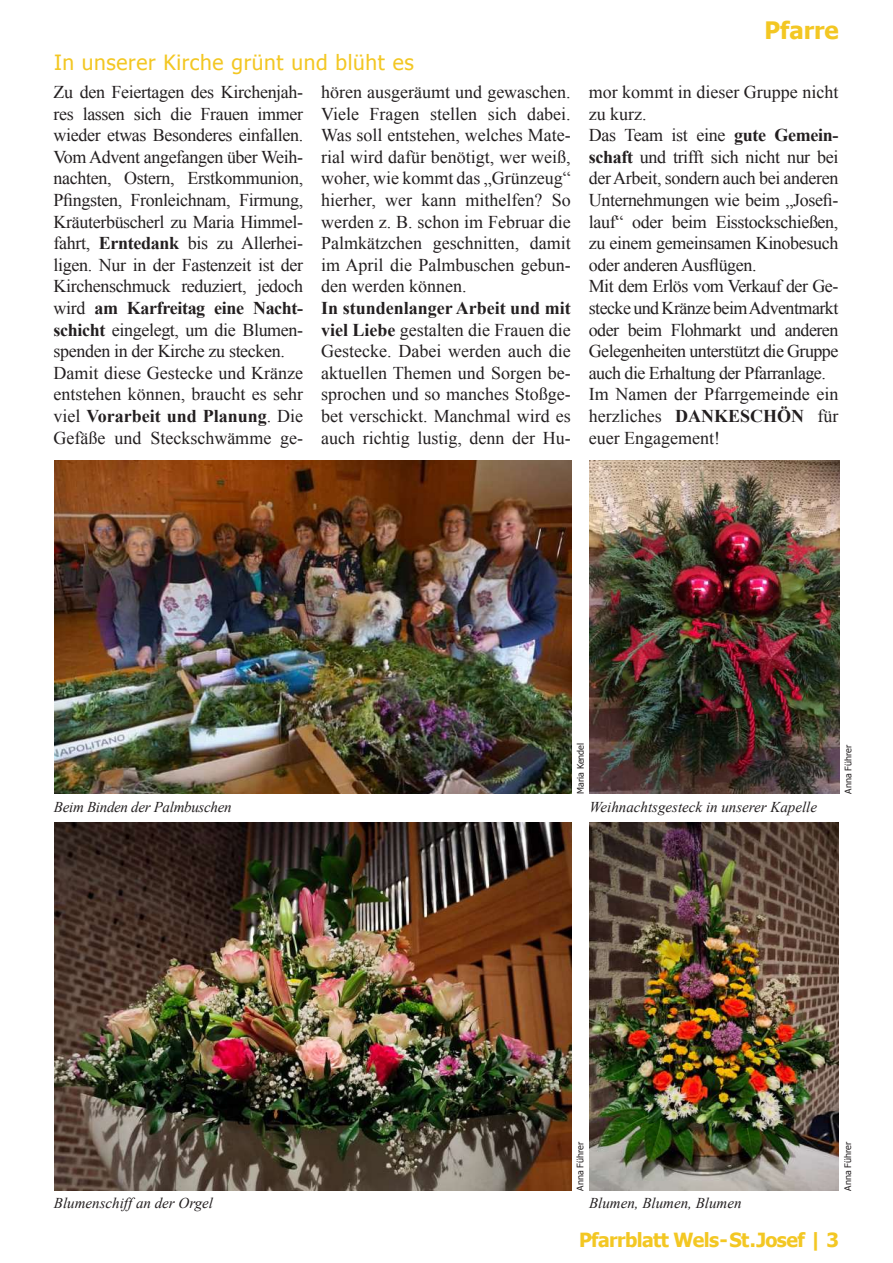
<style>
.page{position:relative;width:893px;height:1263px;background:#fff}
.page>*{position:absolute;margin:0;border:0;box-sizing:border-box;transform-origin:0 0}
.t1{font:700 24px "Tahoma";color:#f3c723}
.t2{font:21px "Tahoma";letter-spacing:.03em;color:#f3c723}
.t3{font:700 19.5px "Tahoma";letter-spacing:-.03em;color:#f3c723}
.t4{font:18px/21.6px "Times New Roman";letter-spacing:-.02em;color:#231f20}
.t5{font:italic 15px "Times New Roman";color:#231f20}
.t6{font:italic 15px "Times New Roman";letter-spacing:-.02em;color:#231f20}
.t7{font:9px "Tahoma";color:#231f20}
.s1{font-weight:700}
</style>
<div class="page">
<img style="left:54px;top:460px;width:518px;height:334px">
<img style="left:590px;top:460px;width:249px;height:334px">
<img style="left:589px;top:823px;width:250px;height:368px">
<img style="left:54px;top:823px;width:517px;height:368px">
<p class="t2" style="left:54px;top:54px;width:361px">In unserer Kirche grünt und blüht es</p>
<p class="t4" style="left:54px;top:83px;width:251px">Zu den Feiertagen des Kirchenjah&shy;res lassen sich die Frauen immer wieder etwas Besonderes einfallen.<br>Vom Advent angefangen über Weih&shy;nachten, Ostern, Erstkommunion, P昀椀ngsten, Fronleichnam, Firmung, Kräuterbüscherl zu Maria Himmel&shy;fahrt, <span class="s1">Erntedank</span> bis zu Allerhei&shy;ligen. Nur in der Fastenzeit ist der Kirchenschmuck reduziert, jedoch wird <span class="s1">am Karfreitag eine Nacht&shy;schicht</span> eingelegt, um die Blumen&shy;spenden in der Kirche zu stecken.<br>Damit diese Gestecke und Kränze entstehen können, braucht es sehr viel <span class="s1">Vorarbeit und Planung</span>. Die Gefäße und Steckschwämme ge-</p>
<p class="t4" style="left:321px;top:83px;width:251px;text-align:justify">hören ausgeräumt und gewaschen.<br>Viele Fragen stellen sich dabei.<br>Was soll entstehen, welches Mate&shy;rial wird dafür benötigt, wer weiß, woher, wie kommt das „Grünzeug“ hierher, wer kann mithelfen? So werden z. B. schon im Februar die Palmkätzchen geschnitten, damit im April die Palmbuschen gebun&shy;den werden können.</p>
<p class="t4" style="left:321px;top:299px;width:251px;text-align:justify"><span class="s1">In stundenlanger Arbeit und mit viel Liebe</span> gestalten die Frauen die Gestecke. Dabei werden auch die aktuellen Themen und Sorgen be&shy;sprochen und so manches Stoßge&shy;bet verschickt. Manchmal wird es auch richtig lustig, denn der Hu-</p>
<h1 class="t1" style="left:764px;top:17px;width:76px">Pfarre</h1>
<p class="t4" style="left:589px;top:83px;width:251px">mor kommt in dieser Gruppe nicht zu kurz.<br>Das Team ist eine <span class="s1">gute Gemein&shy;schaft</span> und trifft sich nicht nur bei der Arbeit, sondern auch bei anderen<br>Unternehmungen wie beim „Jose昀椀&shy;lauf“ oder beim Eisstockschießen, zu einem gemeinsamen Kinobesuch oder anderen Aus昀氀ügen.<br>Mit dem Erlös vom Verkauf der Ge&shy;stecke und Kränze beim Adventmarkt oder beim Flohmarkt und anderen<br>Gelegenheiten unterstützt die Gruppe auch die Erhaltung der Pfarranlage.<br>Im Namen der Pfarrgemeinde ein herzliches <span class="s1">DANKESCHÖN</span> für euer Engagement!</p>
<p class="t6" style="left:54px;top:802px;width:179px">Beim Binden der Palmbuschen</p>
<p class="t5" style="left:54px;top:1192px;width:161px">Blumenschiff an der Orgel</p>
<p class="t7" style="left:577px;top:794px;width:53px;rotate:-90deg">Maria Kendel</p>
<p class="t7" style="left:845px;top:794px;width:50px;rotate:-90deg">Anna Führer</p>
<p class="t5" style="left:589px;top:802px;width:229px">Weihnachtsgesteck in unserer Kapelle</p>
<p class="t7" style="left:576px;top:1191px;width:50px;rotate:-90deg">Anna Führer</p>
<p class="t7" style="left:844px;top:1191px;width:50px;rotate:-90deg">Anna Führer</p>
<p class="t5" style="left:589px;top:1197px;width:154px">Blumen, Blumen, Blumen</p>
<p class="t3" style="left:579px;top:1226px;width:261px">Pfarrblatt Wels - St . Josef | 3</p>
</div>
